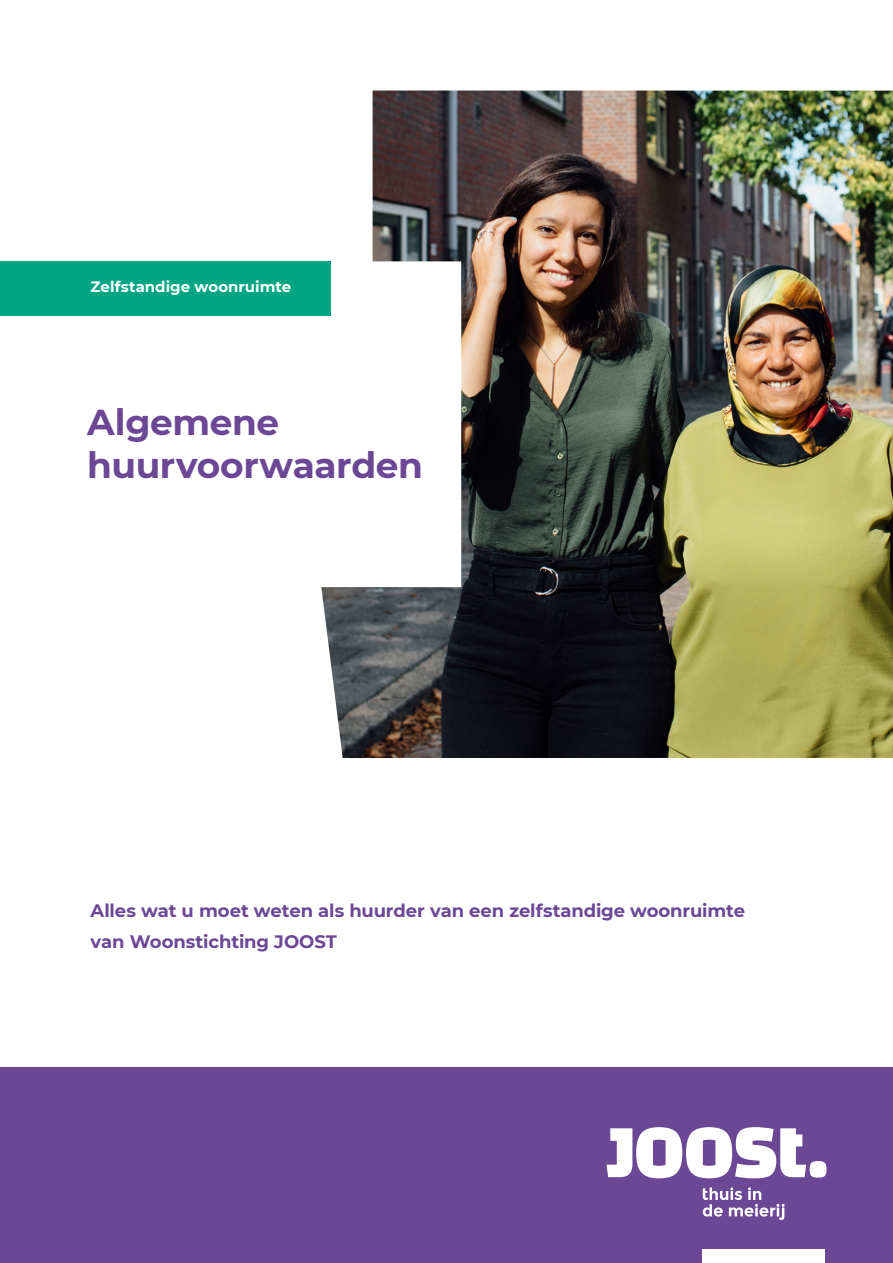
<style>
.page{position:relative;width:893px;height:1263px;background:#fff}
.page>*{position:absolute;margin:0;border:0;box-sizing:border-box;transform-origin:0 0}
.t1{font:700 35.85px/43.5px "Montserrat";letter-spacing:-.01em;color:#6c4796}
.t2{font:700 18px/31.5px "Montserrat";letter-spacing:-.005em;color:#6c4796}
.t3{font:700 15px "Montserrat";color:#fff}
</style>
<div class="page">
<img style="left:321px;top:90px;width:572px;height:668px">
<div style="left:0;top:1067px;width:893px;height:196px;background:#6c4796"></div>
<div style="left:702px;top:1249px;width:123px;height:14px;background:#fff"></div>
<div style="left:0;top:261px;width:331px;height:55px;background:#00a583"></div>
<svg style="left:606px;top:1127px;width:221px;height:51px"></svg>
<svg style="left:703px;top:1187px;width:82px;height:33px"></svg>
<p class="t3" style="left:90px;top:276px;width:202px">Zelfstandige woonruimte</p>
<h1 class="t1" style="left:87px;top:398px;width:337px">Algemene huurvoorwaarden</h1>
<p class="t2" style="left:90px;top:894px;width:656px">Alles wat u moet weten als huurder van een zelfstandige woonruimte van Woonstichting JOOST</p>
</div>
